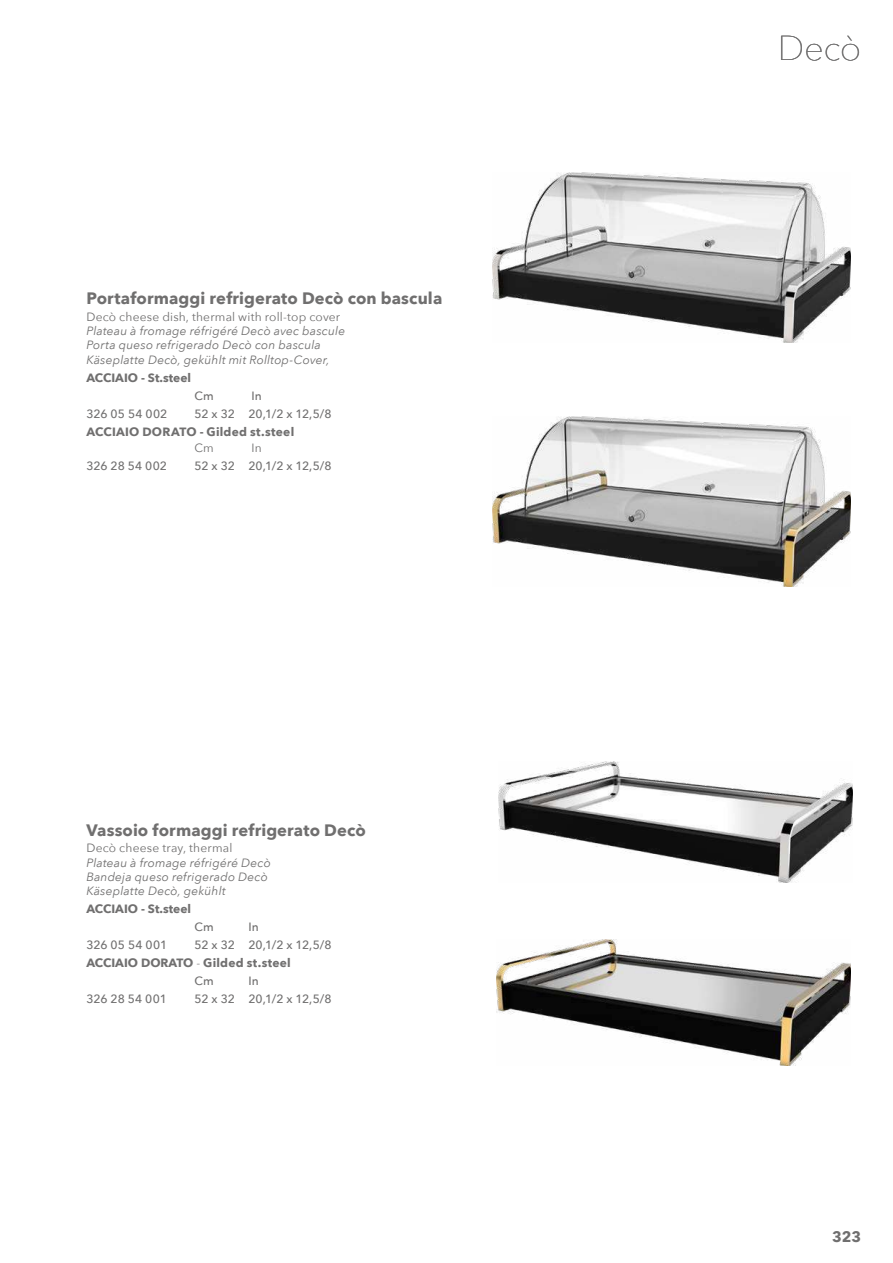
<style>
.page{position:relative;width:893px;height:1263px;background:#fff}
.page>*{position:absolute;margin:0;border:0;box-sizing:border-box;transform-origin:0 0}
.t1{font:200 34.5px "Avenir Next";color:#706f6f}
.t2{font:700 16.5px "Avenir Next";letter-spacing:.005em;color:#706f6f}
.t3{font:700 15px "Avenir Next";color:#706f6f}
.t4{font:italic 12px/14.4px "Avenir Next";letter-spacing:.015em;color:#706f6f}
.t5{font:500 12px "Avenir Next";letter-spacing:-.005em;color:#706f6f}
.t6{font:12px "Avenir Next";letter-spacing:.015em;color:#706f6f}
.t7{font:700 12px "Avenir Next";color:#706f6f}
.t8{font:700 12px "Avenir Next";letter-spacing:.02em;color:#706f6f}
.s1{font-weight:400}
</style>
<div class="page">
<img style="left:499px;top:762px;width:354px;height:121px">
<img style="left:497px;top:940px;width:353px;height:126px">
<img style="left:492px;top:172px;width:358px;height:171px">
<img style="left:492px;top:417px;width:358px;height:170px">
<h2 class="t2" style="left:86px;top:284px;width:357px">Portaformaggi refrigerato Decò con bascula</h2>
<p class="t6" style="left:86px;top:306px;width:255px">Decò cheese dish, thermal with roll-top cover</p>
<p class="t4" style="left:86px;top:323px;width:260px">Plateau à fromage réfrigéré Decò avec bascule<br>Porta queso refrigerado Decò con bascula<br>Käseplatte Decò, gekühlt mit Rolltop-Cover,</p>
<p class="t7" style="left:86px;top:367px;width:106px">ACCIAIO - St.steel</p>
<p class="t5" style="left:194px;top:385px;width:21px">Cm</p>
<p class="t5" style="left:251px;top:385px;width:12px">In</p>
<p class="t5" style="left:86px;top:403px;width:82px">326 05 54 002</p>
<p class="t5" style="left:194px;top:403px;width:139px">52 x 32 20,1/2 x 12,5/8</p>
<p class="t8" style="left:86px;top:421px;width:209px">ACCIAIO DORATO - Gilded st.steel</p>
<p class="t6" style="left:194px;top:438px;width:21px">Cm</p>
<p class="t6" style="left:251px;top:438px;width:12px">In</p>
<p class="t5" style="left:86px;top:456px;width:82px">326 28 54 002</p>
<p class="t5" style="left:194px;top:456px;width:139px">52 x 32 20,1/2 x 12,5/8</p>
<h2 class="t2" style="left:86px;top:816px;width:281px">Vassoio formaggi refrigerato Decò</h2>
<p class="t6" style="left:86px;top:838px;width:148px">Decò cheese tray, thermal</p>
<p class="t4" style="left:86px;top:855px;width:186px">Plateau à fromage réfrigéré Decò<br>Bandeja queso refrigerado Decò<br>Käseplatte Decò, gekühlt</p>
<p class="t7" style="left:86px;top:899px;width:106px">ACCIAIO - St.steel</p>
<p class="t5" style="left:194px;top:917px;width:21px">Cm</p>
<p class="t5" style="left:248px;top:917px;width:12px">In</p>
<p class="t5" style="left:86px;top:935px;width:82px">326 05 54 001</p>
<p class="t5" style="left:194px;top:935px;width:139px">52 x 32 20,1/2 x 12,5/8</p>
<p class="t7" style="left:86px;top:953px;width:206px">ACCIAIO DORATO <span class="s1">-</span> Gilded st.steel</p>
<p class="t5" style="left:194px;top:971px;width:21px">Cm</p>
<p class="t5" style="left:248px;top:971px;width:12px">In</p>
<p class="t5" style="left:86px;top:989px;width:82px">326 28 54 001</p>
<p class="t5" style="left:194px;top:989px;width:139px">52 x 32 20,1/2 x 12,5/8</p>
<h1 class="t1" style="left:778px;top:19px;width:85px">Decò</h1>
<p class="t3" style="left:832px;top:1223px;width:30px">323</p>
</div>
